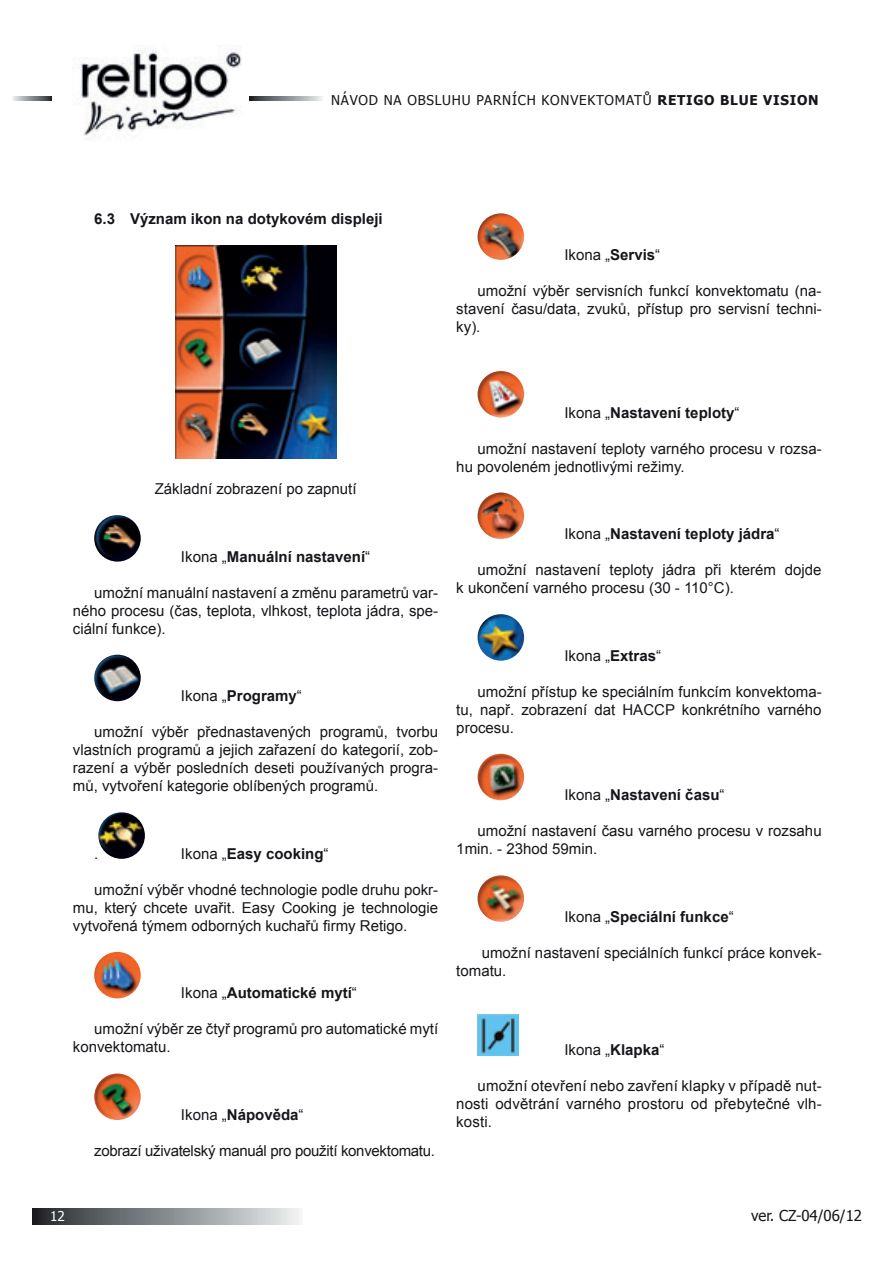
<style>
.page{position:relative;width:894px;height:1263px;background:#fff}
.page>*{position:absolute;margin:0;border:0;box-sizing:border-box;transform-origin:0 0}
.t1{font:15px/18px "Arial";color:#17151a;text-align:justify}
.t2{font:700 15px "Arial";color:#17151a}
.t3{font:15px "Arial";letter-spacing:-.02em;color:#17151a}
.t4{font:15px "Tahoma";color:#17151a}
.t5{font:13.5px "Tahoma";letter-spacing:.055em;color:#17151a}
.t6{font:13.5px "Tahoma";color:#fff}
.s1{font-weight:700}
.s2{font-weight:400}
</style>
<div class="page">
<div style="left:33px;top:1207px;width:270px;height:16px;background:linear-gradient(to right,#24282d,#eef2f2)"></div>
<svg style="left:250px;top:96px;width:72px;height:4px"></svg>
<svg style="left:12px;top:96px;width:40px;height:4px"></svg>
<img style="left:78px;top:45px;width:164px;height:94px">
<img style="left:175px;top:245px;width:161px;height:213px">
<img style="left:94px;top:515px;width:47px;height:46px;border-radius:23px">
<img style="left:94px;top:654px;width:47px;height:47px;border-radius:23px">
<img style="left:98px;top:812px;width:47px;height:46px;border-radius:23px">
<img style="left:94px;top:951px;width:47px;height:47px;border-radius:23px">
<img style="left:94px;top:1073px;width:47px;height:46px;border-radius:23px">
<img style="left:477px;top:213px;width:47px;height:47px;border-radius:23px">
<img style="left:477px;top:371px;width:47px;height:46px;border-radius:23px">
<img style="left:477px;top:492px;width:47px;height:47px;border-radius:23px">
<img style="left:477px;top:614px;width:47px;height:46px;border-radius:23px">
<img style="left:477px;top:753px;width:47px;height:47px;border-radius:23px">
<img style="left:477px;top:875px;width:47px;height:46px;border-radius:23px">
<img style="left:477px;top:1014px;width:41px;height:41px">
<p class="t5" style="left:331px;top:91px;width:489px">NÁVOD NA OBSLUHU PARNÍCH KONVEKTOMATŮ <span class="s1">RETIGO BLUE VISION</span></p>
<p class="t2" style="left:94px;top:209px;width:290px">6.3 Význam ikon na dotykovém displeji</p>
<p class="t1" style="left:564px;top:246px;width:97px">Ikona „<span class="s1">Servis</span>“</p>
<p class="t1" style="left:456px;top:282px;width:367px;text-indent:21px">umožní výběr servisních funkcí konvektomatu (na&shy;stavení času/data, zvuků, přístup pro servisní techni&shy;ky).</p>
<p class="t1" style="left:155px;top:480px;width:203px">Základní zobrazení po zapnutí</p>
<p class="t2" style="left:181px;top:546px;width:191px"><span class="s2">Ikona „</span>Manuální nastavení<span class="s2">“</span></p>
<p class="t1" style="left:73px;top:583px;width:367px;text-indent:21px">umožní manuální nastavení a změnu parametrů var&shy;ného procesu (čas, teplota, vlhkost, teplota jádra, spe&shy;ciální funkce).</p>
<p class="t2" style="left:181px;top:685px;width:122px"><span class="s2">Ikona „</span>Programy<span class="s2">“</span></p>
<p class="t1" style="left:73px;top:723px;width:367px;text-indent:21px">umožní výběr přednastavených programů, tvorbu vlastních programů a jejich zařazení do kategorií, zob&shy;razení a výběr posledních deseti používaných progra&shy;mů, vytvoření kategorie oblíbených programů.</p>
<p class="t1" style="left:94px;top:844px;width:6px">.</p>
<p class="t2" style="left:181px;top:843px;width:149px"><span class="s2">Ikona „</span>Easy cooking<span class="s2">“</span></p>
<p class="t1" style="left:73px;top:880px;width:367px;text-indent:21px">umožní výběr vhodné technologie podle druhu pokr&shy;mu, který chcete uvařit. Easy Cooking je technologie vytvořená týmem odborných kuchařů firmy Retigo.</p>
<p class="t2" style="left:181px;top:982px;width:177px"><span class="s2">Ikona „</span>Automatické mytí<span class="s2">“</span></p>
<p class="t1" style="left:73px;top:1020px;width:367px;text-indent:21px">umožní výběr ze čtyř programů pro automatické mytí konvektomatu.</p>
<p class="t2" style="left:181px;top:1104px;width:124px"><span class="s2">Ikona „</span>Nápověda<span class="s2">“</span></p>
<p class="t3" style="left:94px;top:1140px;width:342px">zobrazí uživatelský manuál pro použití konvektomatu.</p>
<p class="t2" style="left:564px;top:402px;width:177px"><span class="s2">Ikona „</span>Nastavení teploty<span class="s2">“</span></p>
<p class="t1" style="left:456px;top:439px;width:367px;text-indent:21px">umožní nastavení teploty varného procesu v rozsa&shy;hu povoleném jednotlivými režimy.</p>
<p class="t2" style="left:564px;top:523px;width:217px"><span class="s2">Ikona „</span>Nastavení teploty jádra<span class="s2">“</span></p>
<p class="t1" style="left:456px;top:561px;width:367px;text-indent:21px">umožní nastavení teploty jádra při kterém dojde k ukončení varného procesu (30 - 110°C).</p>
<p class="t1" style="left:564px;top:646px;width:98px">Ikona „<span class="s1">Extras</span>“</p>
<p class="t1" style="left:456px;top:682px;width:367px;text-indent:21px">umožní přístup ke speciálním funkcím konvektoma&shy;tu, např. zobrazení dat HACCP konkrétního varného procesu.</p>
<p class="t2" style="left:564px;top:784px;width:162px"><span class="s2">Ikona „</span>Nastavení času<span class="s2">“</span></p>
<p class="t1" style="left:456px;top:822px;width:367px;text-indent:21px">umožní nastavení času varného procesu v rozsahu<br>1min. - 23hod 59min.</p>
<p class="t2" style="left:564px;top:906px;width:171px"><span class="s2">Ikona „</span>Speciální funkce<span class="s2">“</span></p>
<p class="t1" style="left:456px;top:943px;width:367px;text-indent:25px">umožní nastavení speciálních funkcí práce konvek&shy;tomatu.</p>
<p class="t1" style="left:564px;top:1041px;width:102px">Ikona „<span class="s1">Klapka</span>“</p>
<p class="t1" style="left:456px;top:1077px;width:367px;text-indent:21px">umožní otevření nebo zavření klapky v případě nut&shy;nosti odvětrání varného prostoru od přebytečné vlh&shy;kosti.</p>
<p class="t6" style="left:50px;top:1206px;width:16px">12</p>
<p class="t4" style="left:751px;top:1205px;width:112px">ver. CZ-04/06/12</p>
</div>
